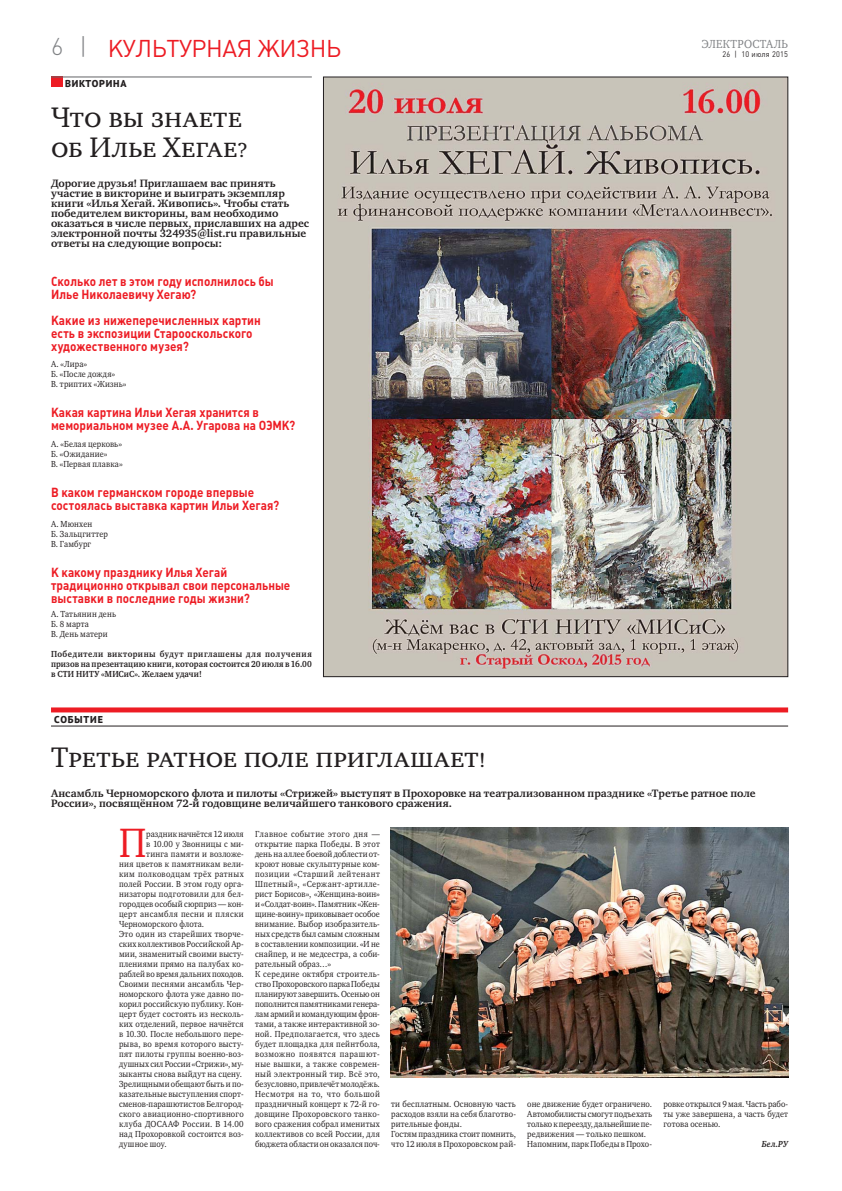
<style>
.page{position:relative;width:842px;height:1191px;background:#fff}
.page>*{position:absolute;margin:0;border:0;box-sizing:border-box;transform-origin:0 0}
.t1{font:42.1px "Charter C";color:#ed1c24;scale:.9 1}
.t2{font:29px/30px "Charter SCC";letter-spacing:-.005em;color:#231f20}
.t3{font:24px "Plumb";letter-spacing:-.02em;color:#ed1c24}
.t4{font:700 13px/13px "Plumb";color:#ed1c24;scale:.9 1}
.t5{font:12px "Charter C";letter-spacing:.03em;color:#808285;scale:.92 1}
.t6{font:700 11px/10px "Charter C";letter-spacing:.005em;color:#231f20}
.t7{font:800 10px "PT Sans Pro";letter-spacing:.08em;color:#231f20}
.t8{font:9px/10px "Charter C";letter-spacing:.02em;color:#231f20;scale:.9 1}
.t9{font:700 9px/10px "Charter C";letter-spacing:.02em;color:#231f20;text-align:justify;scale:.9 1}
.t10{font:9px "Charter C";letter-spacing:.05em;color:#231f20;scale:.9 1}
.t11{font:9px "Charter C";color:#231f20;scale:.9 1}
.t12{font:9px "Charter C";letter-spacing:.04em;color:#231f20;scale:.9 1}
.t13{font:9px "Charter C";letter-spacing:.045em;color:#231f20;scale:.9 1}
.t14{font:italic 700 9px "Charter C";color:#231f20;scale:.91 1}
.t15{font:8px "Plumb";letter-spacing:.03em;color:#231f20;scale:.92 1}
.s1{font-weight:300;color:#808285}
</style>
<div class="page">
<div style="left:51px;top:77px;width:11px;height:10px;background:#ed1c24"></div>
<hr style="left:51px;top:77px;width:261px;height:1px;background:#636466">
<div style="left:51px;top:707px;width:737px;height:5px;background:#ed1c24"></div>
<hr style="left:51px;top:726px;width:737px;height:1px;background:#231f20">
<img style="left:390px;top:827px;width:398px;height:250px">
<img style="left:325px;top:79px;width:461px;height:596px">
<h3 class="t3" style="left:51px;top:39px;width:292px"><span class="s1">6 |</span> КУЛЬТУРНАЯ ЖИЗНЬ</h3>
<p class="t7" style="left:65px;top:80px;width:63px">ВИКТОРИНА</p>
<h2 class="t2" style="left:51px;top:102px;width:199px">Что вы знаете об Илье Хегае?</h2>
<p class="t6" style="left:51px;top:178px;width:260px">Дорогие друзья! Приглашаем вас принять участие в викторине и выиграть экземпляр книги «Илья Хегай. Живопись». Чтобы стать победителем викторины, вам необходимо оказаться в числе первых, приславших на адрес электронной почты 324935@list.ru правильные ответы на следующие вопросы:</p>
<h3 class="t4" style="left:51px;top:276px;width:249px">Сколько лет в этом году исполнилось бы<br>Илье Николаевичу Хегаю?</h3>
<h3 class="t4" style="left:51px;top:315px;width:235px">Какие из нижеперечисленных картин есть в экспозиции Старооскольского художественного музея?</h3>
<p class="t8" style="left:51px;top:360px;width:85px">А. «Лира»<br>Б. «После дождя»<br>В. триптих «Жизнь»</p>
<h3 class="t4" style="left:51px;top:407px;width:273px">Какая картина Ильи Хегая хранится в мемориальном музее А.А. Угарова на ОЭМК?</h3>
<p class="t8" style="left:51px;top:440px;width:81px">А. «Белая церковь»<br>Б. «Ожидание»<br>В. «Первая плавка»</p>
<h3 class="t4" style="left:51px;top:487px;width:255px">В каком германском городе впервые состоялась выставка картин Ильи Хегая?</h3>
<p class="t8" style="left:51px;top:520px;width:65px">А. Мюнхен<br>Б. Зальцгиттер<br>В. Гамбург</p>
<h3 class="t4" style="left:51px;top:567px;width:267px">К какому празднику Илья Хегай традиционно открывал свои персональные выставки в последние годы жизни?</h3>
<p class="t8" style="left:51px;top:610px;width:74px">А. Татьянин день<br>Б. 8 марта<br>В. День матери</p>
<p class="t9" style="left:51px;top:649px;width:291px">Победители викторины будут приглашены для получения призов на презентацию книги, которая состоится 20 июля в 16.00 в СТИ НИТУ «МИСиС». Желаем удачи!</p>
<h3 class="t5" style="left:702px;top:39px;width:95px">ЭЛЕКТРОСТАЛЬ</h3>
<p class="t15" style="left:722px;top:51px;width:73px">26 | 10 июля 2015</p>
<p class="t7" style="left:54px;top:716px;width:50px">СОБЫТИЕ</p>
<h2 class="t2" style="left:51px;top:742px;width:437px">Третье ратное поле приглашает!</h2>
<p class="t6" style="left:51px;top:788px;width:706px">Ансамбль Черноморского флота и пилоты «Стрижей» выступят в Прохоровке на театрализованном празднике «Третье ратное поле<br>России», посвящённом 72-й годовщине величайшего танкового сражения.</p>
<p class="t8" style="left:255px;top:830px;width:140px">Главное событие этого дня — открытие парка Победы. В этот день на аллее боевой доблести от&shy;кроют новые скульптурные ком&shy;позиции «Старший лейтенант<br>Шпетный», «Сержант-артилле&shy;рист Борисов», «Женщина-воин» и «Солдат-воин». Памятник «Жен&shy;щине-воину» приковывает особое внимание. Выбор изобразитель&shy;ных средств был самым сложным в составлении композиции. «И не снайпер, и не медсестра, а соби&shy;рательный образ…»<br>К середине октября строитель&shy;ство Прохоровского парка Победы планируют завершить. Осенью он пополнится памятниками генера&shy;лам армий и командующим фрон&shy;тами, а также интерактивной зо&shy;ной. Предполагается, что здесь будет площадка для пейнтбола, возможно появятся парашют&shy;ные вышки, а также современ&shy;ный электронный тир. Всё это, безусловно, привлечёт молодёжь.<br>Несмотря на то, что большой праздничный концерт к 72-й го&shy;довщине Прохоровского танко&shy;вого сражения собрал именитых коллективов со всей России, для бюджета области он оказался поч-</p>
<h1 class="t1" style="left:119px;top:827px;width:32px">П</h1>
<p class="t8" style="left:146px;top:830px;width:110px">раздник начнётся 12 июля</p>
<p class="t8" style="left:146px;top:840px;width:110px">в 10.00 у Звонницы с ми-</p>
<p class="t8" style="left:146px;top:850px;width:110px">тинга памяти и возложе-</p>
<p class="t8" style="left:119px;top:860px;width:140px">ния цветов к памятникам вели-</p>
<p class="t10" style="left:119px;top:870px;width:140px">ким полководцам трёх ратных</p>
<p class="t8" style="left:119px;top:880px;width:140px">полей России. В этом году орга-</p>
<p class="t8" style="left:119px;top:890px;width:140px">низаторы подготовили для бел-</p>
<p class="t8" style="left:119px;top:900px;width:140px">городцев особый сюрприз — кон-</p>
<p class="t10" style="left:119px;top:910px;width:140px">церт ансамбля песни и пляски</p>
<p class="t8" style="left:119px;top:920px;width:96px">Черноморского флота.</p>
<p class="t12" style="left:119px;top:930px;width:140px">Это один из старейших творче-</p>
<p class="t8" style="left:119px;top:940px;width:140px">ских коллективов Российской Ар-</p>
<p class="t8" style="left:119px;top:950px;width:140px">мии, знаменитый своими высту-</p>
<p class="t8" style="left:119px;top:960px;width:140px">плениями прямо на палубах ко-</p>
<p class="t11" style="left:119px;top:970px;width:140px">раблей во время дальних походов.</p>
<p class="t8" style="left:119px;top:980px;width:140px">Своими песнями ансамбль Чер-</p>
<p class="t8" style="left:119px;top:990px;width:140px">номорского флота уже давно по-</p>
<p class="t8" style="left:119px;top:1000px;width:140px">корил российскую публику. Кон-</p>
<p class="t8" style="left:119px;top:1010px;width:140px">церт будет состоять из несколь-</p>
<p class="t8" style="left:119px;top:1020px;width:140px">ких отделений, первое начнётся</p>
<p class="t8" style="left:119px;top:1030px;width:140px">в 10.30. После небольшого пере-</p>
<p class="t8" style="left:119px;top:1040px;width:140px">рыва, во время которого высту-</p>
<p class="t8" style="left:119px;top:1050px;width:140px">пят пилоты группы военно-воз-</p>
<p class="t8" style="left:119px;top:1060px;width:140px">душных сил России «Стрижи», му-</p>
<p class="t8" style="left:119px;top:1070px;width:138px">зыканты снова выйдут на сцену.</p>
<p class="t8" style="left:119px;top:1080px;width:140px">Зрелищными обещают быть и по-</p>
<p class="t8" style="left:119px;top:1090px;width:140px">казательные выступления спорт-</p>
<p class="t8" style="left:119px;top:1100px;width:140px">сменов-парашютистов Белгород-</p>
<p class="t8" style="left:119px;top:1110px;width:140px">ского авиационно-спортивного</p>
<p class="t13" style="left:119px;top:1120px;width:140px">клуба ДОСААФ России. В 14.00</p>
<p class="t8" style="left:119px;top:1130px;width:140px">над Прохоровкой состоится воз-</p>
<p class="t8" style="left:119px;top:1140px;width:54px">душное шоу.</p>
<p class="t8" style="left:391px;top:1100px;width:140px">ти бесплатным. Основную часть расходов взяли на себя благотво&shy;рительные фонды.<br>Гостям праздника стоит помнить, что 12 июля в Прохоровском рай-</p>
<p class="t8" style="left:527px;top:1100px;width:140px">оне движение будет ограничено.<br>Автомобилисты смогут подъехать только к переезду, дальнейшие пе&shy;редвижения — только пешком.<br>Напомним, парк Победы в Прохо-</p>
<p class="t8" style="left:663px;top:1100px;width:140px;text-align:justify">ровке открылся 9 мая. Часть рабо&shy;ты уже завершена, а часть будет готова осенью.</p>
<p class="t14" style="left:762px;top:1140px;width:31px">Бел.РУ</p>
</div>
